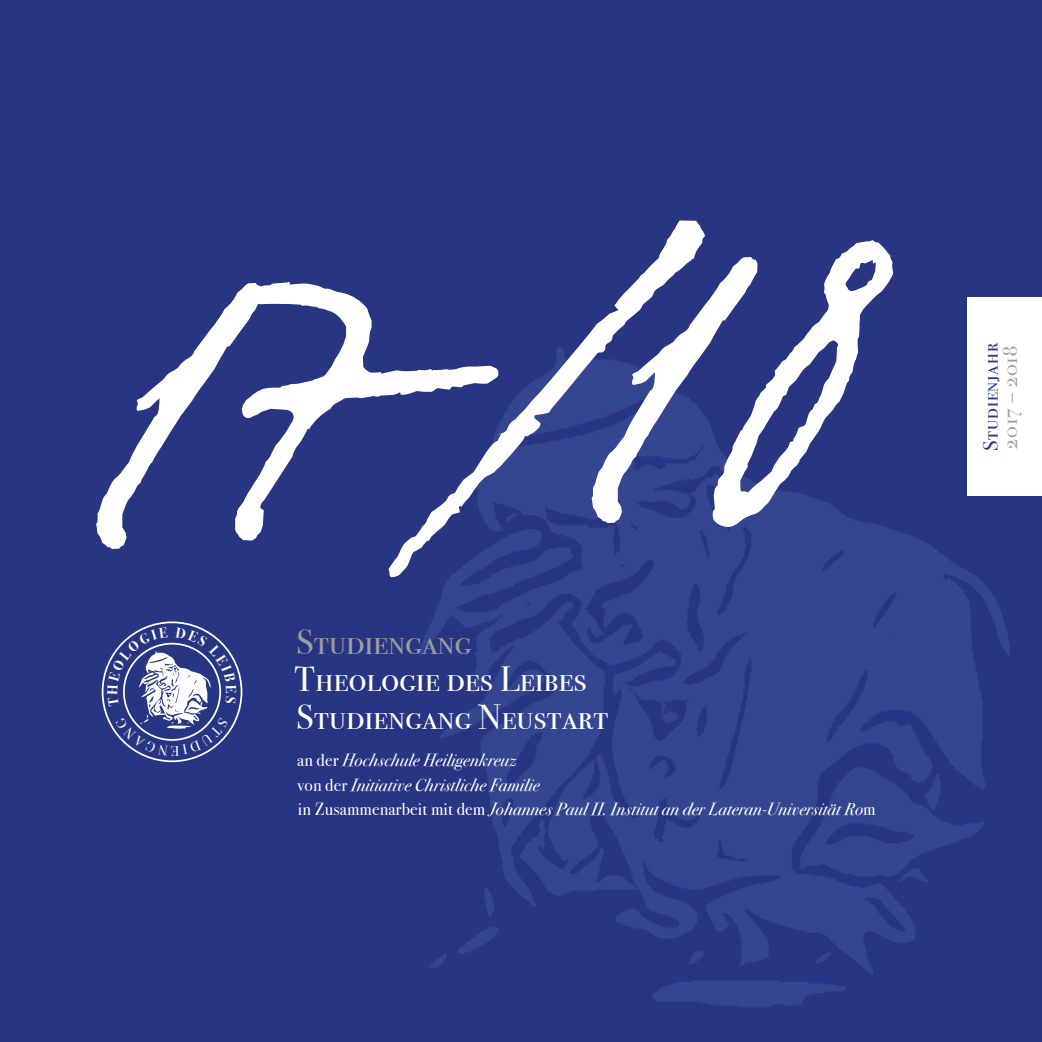
<style>
.page{position:relative;width:1042px;height:1042px;background:#283583}
.page>*{position:absolute;margin:0;border:0;box-sizing:border-box;transform-origin:0 0}
.t1{font:375.2px "JP2 LT Pro";color:#fff}
.t2{font:35px/37.3px "Bodoni Svty Two SCITCTT Book";letter-spacing:.01em;color:#fff}
.t3{font:35px "Bodoni Svty Two SCITCTT Book";letter-spacing:.01em;color:#9d9d9c}
.t4{font:21px "Bodoni Svty Two SCITCTT Book";letter-spacing:.05em;color:#283583}
.t5{font:21px "Bodoni Svty Two SCITCTT Book";letter-spacing:.045em;color:#9d9d9c}
.t6{font:17.5px/24.8px "Bodoni Svty Two OSITCTT Book It";letter-spacing:.01em;color:#fff}
.s1{font-family:"Bodoni Svty Two OSITCTT Book"}
</style>
<div class="page">
<img style="left:420px;top:297px;width:622px;height:710px">
<div style="left:967px;top:298px;width:75px;height:198px;background:#fff"></div>
<img style="left:121px;top:641px;width:102px;height:101px;border-radius:49px">
<svg style="left:115px;top:716px;width:114px;height:40px"></svg>
<svg style="left:107px;top:627px;width:61px;height:80px"></svg>
<svg style="left:175px;top:627px;width:61px;height:77px"></svg>
<h1 class="t1" style="left:31px;top:206px;width:840px;rotate:-3deg">17/18</h1>
<h2 class="t3" style="left:296px;top:621px;width:176px">Studiengang</h2>
<h2 class="t2" style="left:295px;top:661px;width:315px">Theologie des Leibes<br>Studiengang Neustart</h2>
<p class="t6" style="left:297px;top:748px;width:580px"><span class="s1">an der</span> Hochschule Heiligenkreuz<br><span class="s1">von der</span> Initiative Christliche Familie<br><span class="s1">in Zusammenarbeit mit dem</span> Johannes Paul II. Institut an der Lateran-Universität Ro<span class="s1">m</span></p>
<p class="t4" style="left:978px;top:451px;width:110px;rotate:-90deg">Studienjahr</p>
<p class="t5" style="left:997px;top:449px;width:104px;rotate:-90deg">2017 – 2018</p>
</div>
